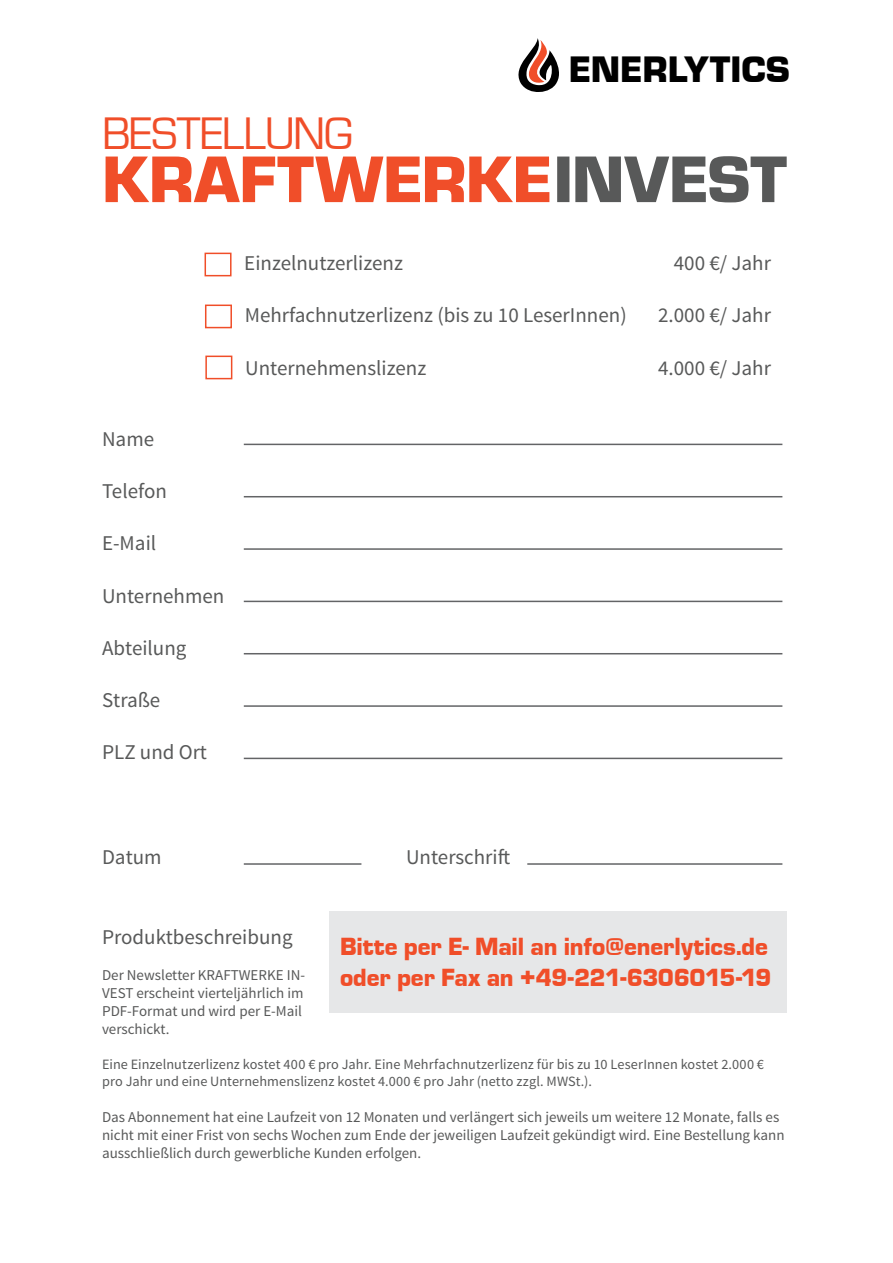
<style>
.page{position:relative;width:893px;height:1263px;background:#fff}
.page>*{position:absolute;margin:0;border:0;box-sizing:border-box;transform-origin:0 0}
.t1{font:46.95px "Eurostar";letter-spacing:-.025em;color:#f04e29}
.t2{font:900 38.1px "Eurostar";color:#000}
.t3{font:900 25.65px/30.8px "Eurostar";letter-spacing:-.005em;color:#f04e29}
.t4{font:21px "Source Sans Pro";color:#585959}
.t5{font:15px/18px "Source Sans Pro";color:#585959}
.t6{font:14.25px/17.1px "Source Sans Pro";letter-spacing:.005em;color:#585959}
</style>
<div class="page">
<svg style="left:557px;top:156px;width:230px;height:46px"></svg>
<svg style="left:106px;top:157px;width:443px;height:45px"></svg>
<svg style="left:519px;top:38px;width:40px;height:54px"></svg>
<hr style="left:244px;top:444px;width:538px;height:1px;background:#636466">
<hr style="left:244px;top:496px;width:538px;height:1px;background:#636466">
<hr style="left:244px;top:548px;width:538px;height:2px;background:#636466">
<hr style="left:244px;top:601px;width:538px;height:1px;background:#636466">
<hr style="left:244px;top:653px;width:538px;height:1px;background:#636466">
<hr style="left:244px;top:705px;width:538px;height:2px;background:#636466">
<hr style="left:244px;top:758px;width:538px;height:1px;background:#636466">
<hr style="left:244px;top:863px;width:117px;height:2px;background:#636466">
<hr style="left:527px;top:863px;width:255px;height:2px;background:#636466">
<div style="left:329px;top:911px;width:458px;height:102px;background:#e6e7e8"></div>
<div style="left:205px;top:253px;width:27px;height:23px;border:2px solid #f04e29"></div>
<div style="left:205px;top:305px;width:27px;height:23px;border:2px solid #f04e29"></div>
<div style="left:205px;top:356px;width:27px;height:23px;border:2px solid #f04e29"></div>
<h1 class="t1" style="left:102px;top:104px;width:252px">BESTELLUNG</h1>
<h2 class="t2" style="left:569px;top:46px;width:223px">ENERLYTICS</h2>
<h3 class="t4" style="left:102px;top:426px;width:54px">Name</h3>
<h3 class="t4" style="left:102px;top:478px;width:66px">Telefon</h3>
<h3 class="t4" style="left:102px;top:530px;width:56px">E-Mail</h3>
<h3 class="t4" style="left:102px;top:583px;width:124px">Unternehmen</h3>
<h3 class="t4" style="left:102px;top:635px;width:86px">Abteilung</h3>
<h3 class="t4" style="left:102px;top:687px;width:60px">Straße</h3>
<h3 class="t4" style="left:102px;top:739px;width:106px">PLZ und Ort</h3>
<h3 class="t4" style="left:244px;top:250px;width:160px">Einzelnutzerlizenz</h3>
<h3 class="t4" style="left:674px;top:250px;width:99px">400 €/ Jahr</h3>
<h3 class="t4" style="left:245px;top:302px;width:383px">Mehrfachnutzerlizenz (bis zu 10 LeserInnen)</h3>
<h3 class="t4" style="left:658px;top:302px;width:114px">2.000 €/ Jahr</h3>
<h3 class="t4" style="left:245px;top:355px;width:183px">Unternehmenslizenz</h3>
<h3 class="t4" style="left:658px;top:355px;width:114px">4.000 €/ Jahr</h3>
<h3 class="t4" style="left:102px;top:844px;width:61px">Datum</h3>
<h3 class="t4" style="left:406px;top:844px;width:106px">Unterschrift</h3>
<h3 class="t4" style="left:102px;top:923px;width:192px">Produktbeschreibung</h3>
<p class="t5" style="left:102px;top:966px;width:205px">Der Newsletter Kraftwerke In - vest erscheint vierteljährlich im<br>PDF-Format und wird per E-Mail verschickt.</p>
<p class="t6" style="left:102px;top:1055px;width:663px">Eine Einzelnutzerlizenz kostet 400 € pro Jahr. Eine Mehrfachnutzerlizenz für bis zu 10 LeserInnen kostet 2.000 € pro Jahr und eine Unternehmenslizenz kostet 4.000 € pro Jahr (netto zzgl. MWSt.).</p>
<p class="t5" style="left:102px;top:1108px;width:684px">Das Abonnement hat eine Laufzeit von 12 Monaten und verlängert sich jeweils um weitere 12 Monate, falls es nicht mit einer Frist von sechs Wochen zum Ende der jeweiligen Laufzeit gekündigt wird. Eine Bestellung kann ausschließlich durch gewerbliche Kunden erfolgen.</p>
<h3 class="t3" style="left:340px;top:930px;width:433px">Bitte per E- Mail an info@enerlytics.de oder per Fax an +49-221-6306015-19</h3>
</div>
